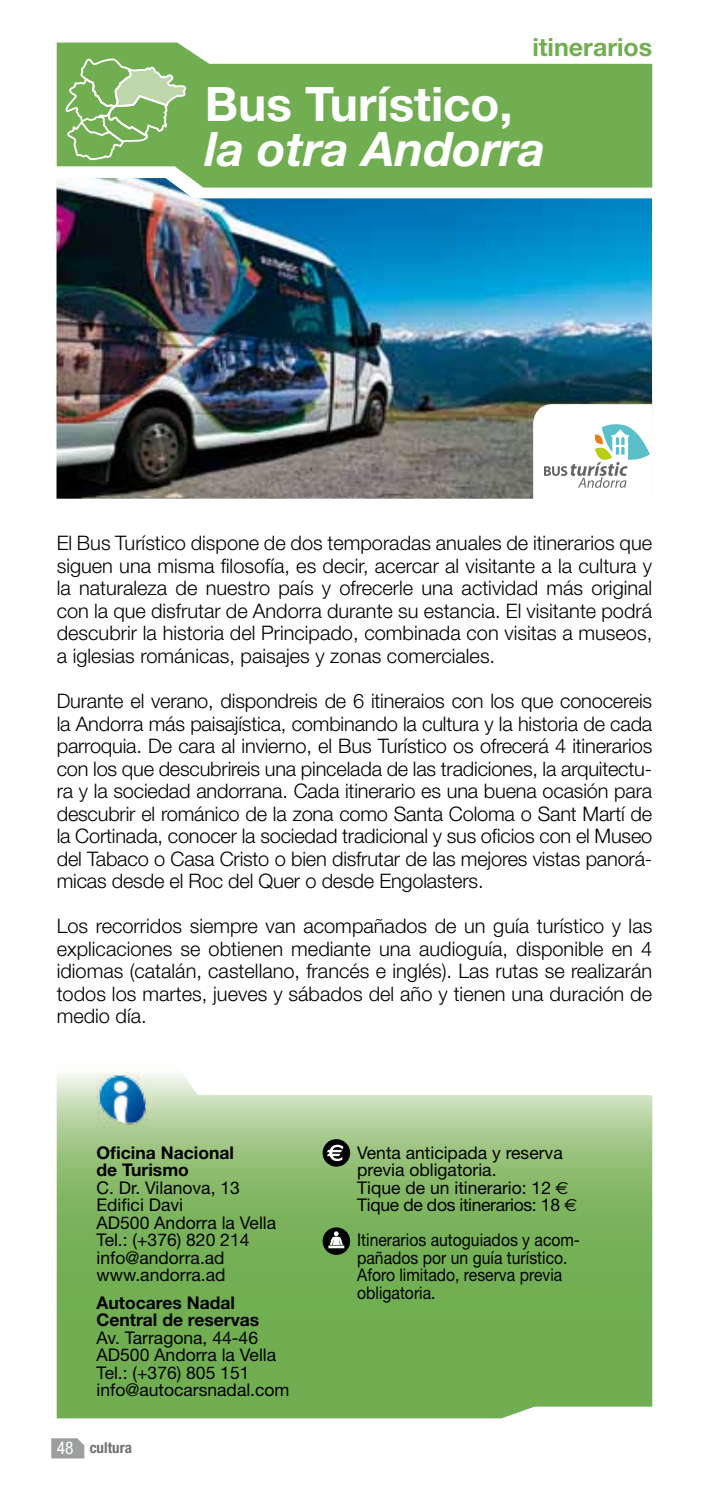
<style>
.page{position:relative;width:709px;height:1489px;background:#fff}
.page>*{position:absolute;margin:0;border:0;box-sizing:border-box;transform-origin:0 0}
.t1{font:700 47.5px "Helvetica Neue";color:#fff}
.t2{font:italic 700 47.5px "Helvetica Neue";color:#fff}
.t3{font:700 25px "Helvetica Neue";color:#71ae52}
.t4{font:300 20px/22.5px "Helvetica Neue";color:#000;text-align:justify}
.t5{font:17.5px/17.5px "Helvetica Neue";color:#000}
.t6{font:17.5px/17.5px "Helvetica Neue";color:#000;scale:.9 1}
.t7{font:700 17.5px/17.5px "Helvetica Neue";color:#000}
.t8{font:700 condensed 15px "Helvetica Neue";color:#707172}
.s1{font-weight:400;font-size:17.5px;color:#fff}
.s2{font-family:"Euro Sans"}
</style>
<div class="page">
<svg style="left:51px;top:1438px;width:33px;height:20px"></svg>
<img style="left:56px;top:186px;width:596px;height:312px">
<svg style="left:57px;top:43px;width:595px;height:145px;fill:#71ae52"></svg>
<svg style="left:57px;top:1074px;width:595px;height:344px;background:#8abb6e"></svg>
<img style="left:97px;top:1072px;width:51px;height:55px">
<div style="left:322px;top:1139px;width:28px;height:27px;background:#000;border-radius:50%"></div>
<svg style="left:327px;top:1144px;width:16px;height:16px"></svg>
<div style="left:322px;top:1227px;width:28px;height:27px;background:#000;border-radius:50%"></div>
<svg style="left:328px;top:1231px;width:16px;height:17px"></svg>
<svg style="left:61px;top:42px;width:126px;height:118px;background:#87ba6c"></svg>
<svg style="left:533px;top:404px;width:119px;height:95px"></svg>
<p class="t3" style="left:532px;top:32px;width:121px">itinerarios</p>
<h1 class="t1" style="left:205px;top:74px;width:309px">Bus Turístico,</h1>
<h1 class="t2" style="left:205px;top:119px;width:342px">la otra Andorra</h1>
<p class="t4" style="left:57px;top:531px;width:597px">El Bus Turístico dispone de dos temporadas anuales de itinerarios que siguen una misma filosofía, es decir, acercar al visitante a la cultura y la naturaleza de nuestro país y ofrecerle una actividad más original con la que disfrutar de Andorra durante su estancia. El visitante podrá descubrir la historia del Principado, combinada con visitas a museos, a iglesias románicas, paisajes y zonas comerciales.</p>
<p class="t4" style="left:57px;top:689px;width:597px">Durante el verano, dispondreis de 6 itineraios con los que conocereis la Andorra más paisajística, combinando la cultura y la historia de cada parroquia. De cara al invierno, el Bus Turístico os ofrecerá 4 itinerarios con los que descubrireis una pincelada de las tradiciones, la arquitectu&shy;ra y la sociedad andorrana. Cada itinerario es una buena ocasión para descubrir el románico de la zona como Santa Coloma o Sant Martí de la Cortinada, conocer la sociedad tradicional y sus oficios con el Museo del Tabaco o Casa Cristo o bien disfrutar de las mejores vistas panorá&shy;micas desde el Roc del Quer o desde Engolasters.</p>
<p class="t4" style="left:57px;top:914px;width:597px">Los recorridos siempre van acompañados de un guía turístico y las explicaciones se obtienen mediante una audioguía, disponible en 4 idiomas (catalán, castellano, francés e inglés). Las rutas se realizarán todos los martes, jueves y sábados del año y tienen una duración de medio día.</p>
<p class="t7" style="left:97px;top:1143px;width:139px">Oficina Nacional de Turismo</p>
<p class="t5" style="left:97px;top:1178px;width:181px">C. Dr. Vilanova, 13<br>Edifici Davi<br>AD500 Andorra la Vella<br>Tel.: (+376) 820 214 info@andorra.ad www.andorra.ad</p>
<p class="t7" style="left:97px;top:1293px;width:164px">Autocares Nadal<br>Central de reservas</p>
<p class="t5" style="left:97px;top:1328px;width:194px">Av. Tarragona, 44-46<br>AD500 Andorra la Vella<br>Tel.: (+376) 805 151 info@autocarsnadal.com</p>
<p class="t8" style="left:57px;top:1438px;width:77px"><span class="s1">48</span> cultura</p>
<p class="t5" style="left:357px;top:1143px;width:222px">Venta anticipada y reserva previa obligatoria.<br>Tique de un itinerario: 12 <span class="s2">€<br></span>Tique de dos itinerarios: 18 <span class="s2">€</span></p>
<p class="t6" style="left:357px;top:1231px;width:249px">Itinerarios autoguiados y acom&shy;pañados por un guía turístico.<br>Aforo limitado, reserva previa obligatoria.</p>
</div>
